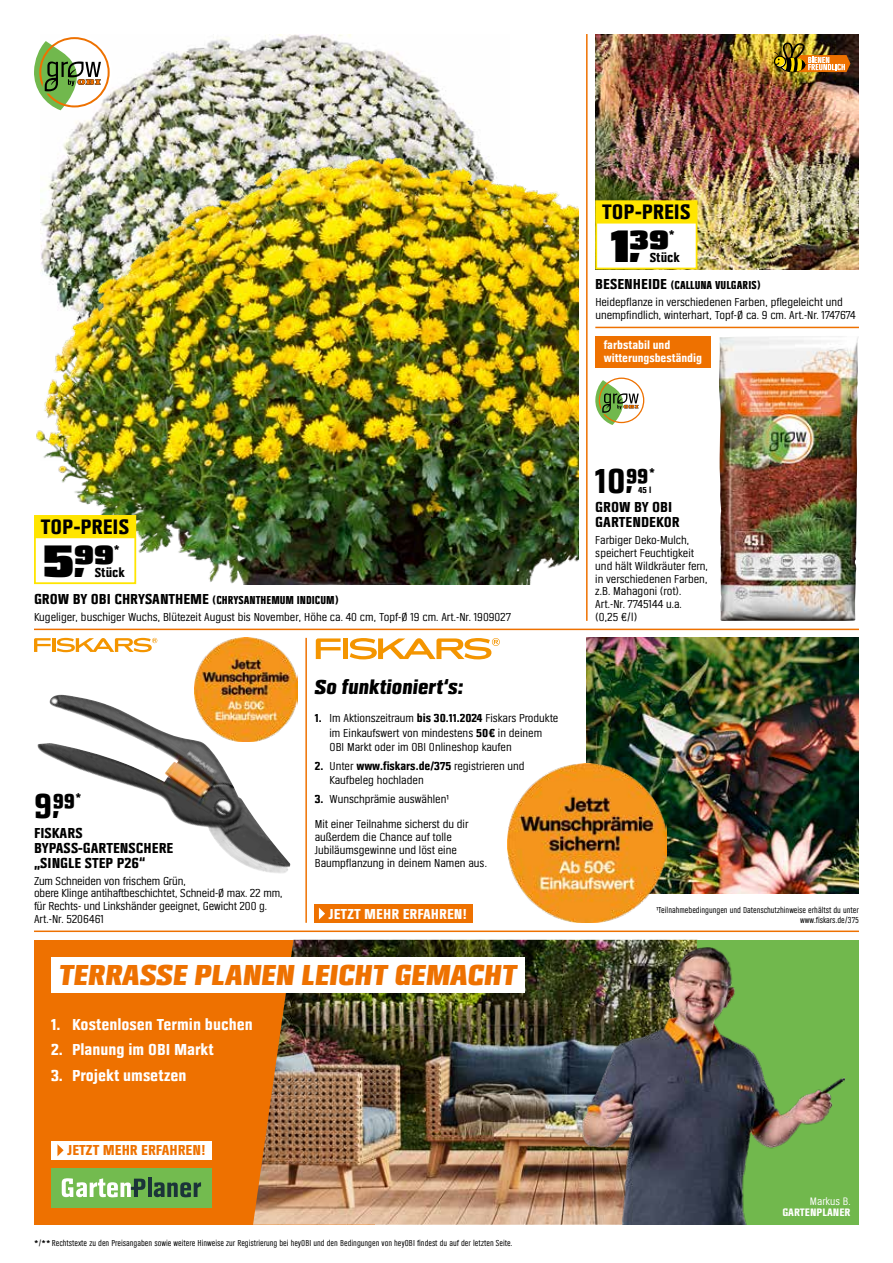
<style>
.page{position:relative;width:893px;height:1263px;background:#fff}
.page>*{position:absolute;margin:0;border:0;box-sizing:border-box;transform-origin:0 0}
.t1{font:900 47.25px "Obi Ziffern Supnew";color:#000}
.t2{font:700 36px "Obi Ziffern Sup Cent 20";color:#000}
.t3{font:italic 800 30px "Obi Sans ML20";color:#ee7100}
.t4{font:700 21.75px "Obi Sans ML20";color:#000}
.t5{font:italic 800 21px "Obi Sans ML20";color:#000}
.t6{font:700 16.5px "Obi Sans ML20";color:#fff}
.t7{font:900 15.75px "Obi Sans ML20";color:#000}
.t8{font:700 15px/15px "Obi Sans ML20";color:#000}
.t9{font:700 15px "Obi Sans ML20";color:#ee7100}
.t10{font:700 15px "Obi Sans ML20";color:#fff}
.t11{font:700 13.5px "Obi Sans ML20";color:#000}
.t12{font:12px/12.8px "Obi Sans ML20";color:#000}
.t13{font:12px "Obi Sans ML20 Bold Con";color:#000}
.t14{font:700 12px/12.8px "Obi Sans ML20";letter-spacing:-.005em;color:#fff}
.t15{font:700 11.25px "Obi Sans ML20";color:#fff}
.t16{font:11.25px "Obi Sans ML20";color:#fff}
.t17{font:9px/9.8px "Obi Sans ML20 Regular Con";color:#000;text-align:right}
.t18{font:700 9px "Obi Sans ML20";color:#000}
.s1{font-family:"Obi Ziffern Sup"}
.s2{font-family:"Obi Sans ML20";font-weight:700;font-size:15px}
.s3{font-family:"Obi Ziffern Sup 20"}
.s4{font-weight:700}
.s5{font-size:12px}
</style>
<div class="page">
<hr style="left:305px;top:638px;width:2px;height:285px;background:#ee7100">
<hr style="left:586px;top:34px;width:2px;height:587px;background:#ee7100">
<hr style="left:34px;top:629px;width:825px;height:1px;background:#ee7100">
<hr style="left:34px;top:930px;width:825px;height:2px;background:#ee7100">
<hr style="left:595px;top:327px;width:264px;height:1px;background:#ee7100">
<img style="left:587px;top:638px;width:272px;height:255px">
<img style="left:507px;top:763px;width:160px;height:160px">
<div style="left:343px;top:638px;width:5px;height:21px;background:#f49500"></div>
<svg style="left:316px;top:638px;width:25px;height:21px"></svg>
<svg style="left:350px;top:638px;width:150px;height:21px"></svg>
<img style="left:60px;top:34px;width:422px;height:122px">
<div style="left:36px;top:34px;width:77px;height:77px;background:#fff;border-radius:50%"></div>
<svg style="left:34px;top:37px;width:76px;height:73px"></svg>
<img style="left:37px;top:695px;width:253px;height:178px">
<img style="left:194px;top:638px;width:104px;height:103px">
<img style="left:595px;top:34px;width:264px;height:235px">
<img style="left:774px;top:43px;width:76px;height:29px">
<hr style="left:52px;top:638px;width:4px;height:14px;background:#f49500">
<svg style="left:34px;top:638px;width:17px;height:14px"></svg>
<svg style="left:57px;top:638px;width:100px;height:14px"></svg>
<img style="left:36px;top:156px;width:542px;height:428px">
<div style="left:34px;top:940px;width:340px;height:285px;background:#ee7100"></div>
<img style="left:253px;top:940px;width:444px;height:285px">
<div style="left:697px;top:940px;width:162px;height:285px;background:#71b84d"></div>
<div style="left:51px;top:957px;width:474px;height:35px;background:#fff"></div>
<div style="left:51px;top:1141px;width:161px;height:18px;background:#fff"></div>
<svg style="left:57px;top:1144px;width:7px;height:12px"></svg>
<div style="left:51px;top:1168px;width:161px;height:40px;background:#73bb4f"></div>
<svg style="left:62px;top:1178px;width:83px;height:19px"></svg>
<hr style="left:148px;top:1177px;width:4px;height:20px;background:#1b3439">
<svg style="left:154px;top:1182px;width:47px;height:15px"></svg>
<img style="left:582px;top:945px;width:262px;height:280px">
<div style="left:315px;top:904px;width:158px;height:19px;background:#ee7100"></div>
<svg style="left:319px;top:907px;width:6px;height:13px"></svg>
<div style="left:35px;top:516px;width:100px;height:67px;background:#fff"></div>
<div style="left:35px;top:516px;width:101px;height:22px;background:#ffe500"></div>
<div style="left:34px;top:515px;width:102px;height:69px;border:2px solid #ffe500"></div>
<div style="left:596px;top:201px;width:101px;height:67px;background:#fff"></div>
<div style="left:596px;top:201px;width:101px;height:23px;background:#ffe500"></div>
<div style="left:595px;top:200px;width:102px;height:69px;border:2px solid #ffe500"></div>
<img style="left:719px;top:336px;width:140px;height:285px">
<svg style="left:597px;top:376px;width:49px;height:49px"></svg>
<svg style="left:595px;top:378px;width:49px;height:47px"></svg>
<div style="left:595px;top:336px;width:116px;height:31px;background:#ee7100"></div>
<h3 class="t4" style="left:602px;top:199px;width:90px">TOP-PREIS</h3>
<h1 class="t1" style="left:611px;top:225px;width:60px"><span class="s1">1</span>,39</h1>
<h3 class="t7" style="left:669px;top:228px;width:7px">*</h3>
<p class="t11" style="left:650px;top:250px;width:32px">Stück</p>
<p class="t13" style="left:595px;top:278px;width:167px"><span class="s2">BESENHEIDE</span> (CALLUNA VULGARIS)</p>
<p class="t12" style="left:595px;top:296px;width:262px">Heidepflanze in verschiedenen Farben, pflegeleicht und unempfindlich, winterhart, Topf-Ø ca. 9 cm. Art.-Nr. 1747674</p>
<p class="t14" style="left:604px;top:339px;width:100px">farbstabil und witterungsbeständig</p>
<h3 class="t4" style="left:41px;top:514px;width:90px">TOP-PREIS</h3>
<h1 class="t1" style="left:43px;top:540px;width:72px"><span class="s1">5</span>,99</h1>
<h3 class="t7" style="left:114px;top:543px;width:7px">*</h3>
<p class="t11" style="left:95px;top:564px;width:32px">Stück</p>
<p class="t13" style="left:34px;top:593px;width:306px"><span class="s2">GROW BY OBI CHRYSANTHEME</span> (CHRYSANTHEMUM INDICUM)</p>
<p class="t12" style="left:34px;top:611px;width:478px">Kugeliger, buschiger Wuchs, Blütezeit August bis November, Höhe ca. 40 cm, Topf-Ø 19 cm. Art.-Nr. 1909027</p>
<h2 class="t2" style="left:34px;top:790px;width:43px"><span class="s3">9</span>,99</h2>
<h3 class="t7" style="left:76px;top:792px;width:7px">*</h3>
<p class="t8" style="left:34px;top:825px;width:141px">FISKARS<br>BYPASS-GARTENSCHERE „SINGLE STEP P26“</p>
<p class="t12" style="left:34px;top:874px;width:250px">Zum Schneiden von frischem Grün,<br>obere Klinge antihaftbeschichtet, Schneid-Ø max. 22 mm, für Rechts- und Linkshänder geeignet, Gewicht 200 g.<br>Art.-Nr. 5206461</p>
<h3 class="t5" style="left:315px;top:676px;width:150px">So funktioniert‘s:</h3>
<p class="t12" style="left:330px;top:711px;width:230px;line-height:14.4px;text-indent:-15px"><span class="s4">1.</span> Im Aktionszeitraum <span class="s4">bis 30.11.2024</span> Fiskars Produkte im Einkaufswert von mindestens <span class="s4">50€</span> in deinem<br>OBI Markt oder im OBI Onlineshop kaufen</p>
<p class="t12" style="left:330px;top:759px;width:197px;line-height:14.4px;text-indent:-15px"><span class="s4">2.</span> Unter <span class="s4">www.fiskars.de/375</span> registrieren und<br>Kaufbeleg hochladen</p>
<p class="t12" style="left:315px;top:786px;width:155px;line-height:25.5px"><span class="s4">3.</span> Wunschprämie auswählen¹<br>Mit einer Teilnahme sicherst du dir</p>
<p class="t12" style="left:315px;top:831px;width:174px">außerdem die Chance auf tolle<br>Jubiläumsgewinne und löst eine<br>Baumpflanzung in deinem Namen aus.</p>
<p class="t10" style="left:329px;top:905px;width:140px">JETZT MEHR ERFAHREN!</p>
<h3 class="t3" style="left:59px;top:958px;width:460px">TERRASSE PLANEN LEICHT GEMACHT</h3>
<h3 class="t6" style="left:51px;top:1014px;width:203px">1. Kostenlosen Termin buchen</h3>
<h3 class="t6" style="left:51px;top:1040px;width:164px">2. Planung im OBI Markt</h3>
<h3 class="t6" style="left:51px;top:1065px;width:137px">3. Projekt umsetzen</h3>
<p class="t9" style="left:67px;top:1141px;width:140px">JETZT MEHR ERFAHREN!</p>
<p class="t17" style="left:34px;top:1238px;width:480px"><span class="s5">*</span>/<span class="s5">**</span> Rechtstexte zu den Preisangaben sowie weitere Hinweise zur Registrierung bei heyOBI und den Bedingungen von heyOBI findest du auf der letzten Seite.</p>
<h2 class="t2" style="left:595px;top:465px;width:56px"><span class="s3">10</span>,99</h2>
<h3 class="t7" style="left:649px;top:467px;width:7px">*</h3>
<p class="t18" style="left:638px;top:484px;width:15px">45 l</p>
<p class="t8" style="left:595px;top:500px;width:86px">GROW BY OBI<br>GARTENDEKOR</p>
<p class="t12" style="left:595px;top:534px;width:114px">Farbiger Deko-Mulch, speichert Feuchtigkeit und hält Wildkräuter fern, in verschiedenen Farben, z.B. Mahagoni (rot).<br>Art.-Nr. 7745144 u.a.<br>(0,25 €/l)</p>
<p class="t17" style="left:656px;top:905px;width:204px">¹Teilnahmebedingungen und Datenschutzhinweise erhältst du unter www.fiskars.de/375</p>
<p class="t16" style="left:810px;top:1195px;width:42px">Markus B.</p>
<p class="t15" style="left:782px;top:1206px;width:70px">GARTENPLANER</p>
</div>
